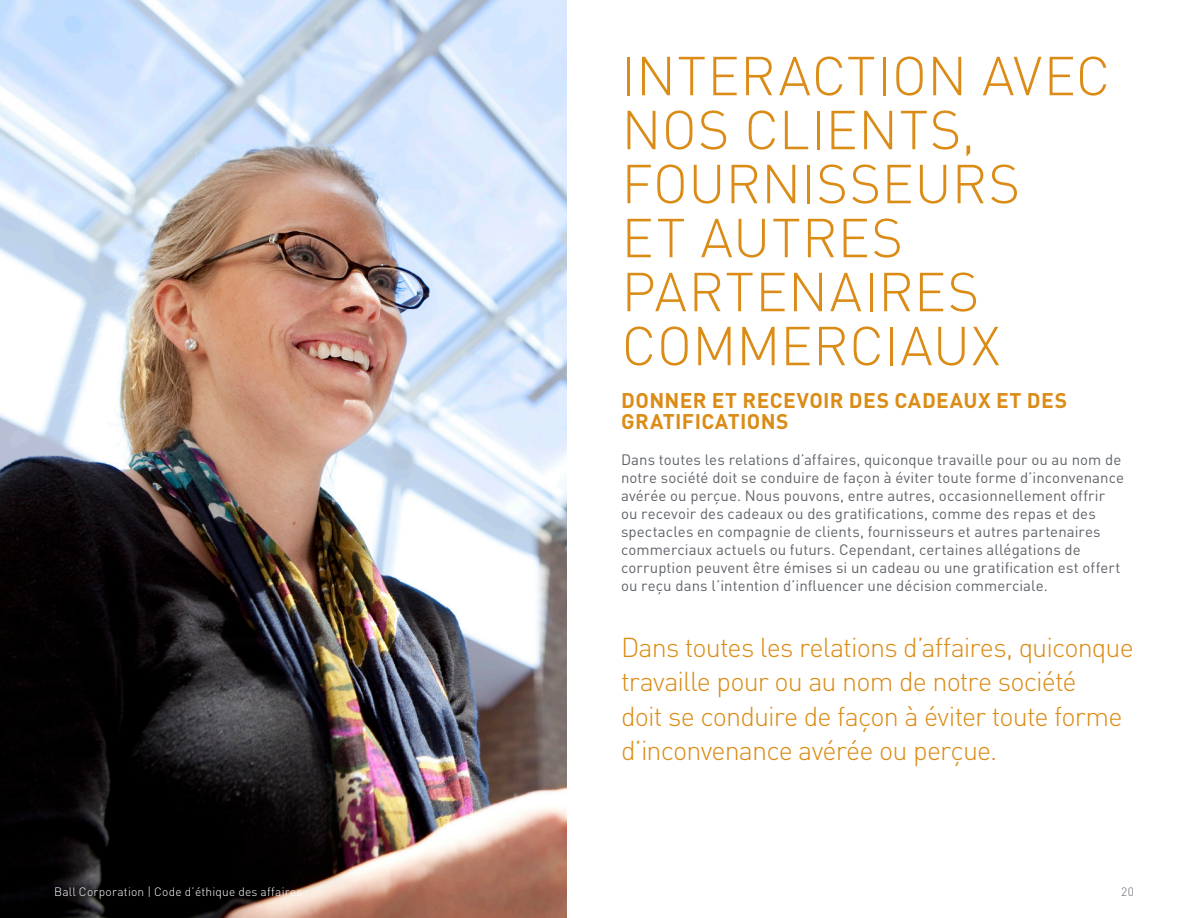
<style>
.page{position:relative;width:1188px;height:918px;background:#fff}
.page>*{position:absolute;margin:0;border:0;box-sizing:border-box;transform-origin:0 0}
.Chapter_Headers{font:300 54px/54px "DIN Pro";letter-spacing:.01em;color:#db8c16}
.Pull_Quotes{font:300 27px/34.5px "DIN Pro";letter-spacing:-.03em;color:#db8c16}
.Header_2{font:700 21px/21px "DIN Pro";letter-spacing:.015em;color:#db8c16}
.Body_Copy{font:15px/18px "DIN Pro";letter-spacing:.005em;color:#5f6369}
.t1{font:300 12px "DIN Pro";letter-spacing:.015em;color:#fff}
.t2{font:300 12px "DIN Pro";color:#5f6369}
</style>
<div class="page">
<img style="left:0;top:0;width:567px;height:918px">
<p class="Chapter_Headers" style="left:622px;top:44px;width:490px">INTERACTION AVEC<br>NOS CLIENTS,<br>FOURNISSEURS<br>ET AUTRES<br>PARTENAIRES<br>COMMERCIAUX</p>
<p class="Header_2" style="left:621px;top:388px;width:447px">DONNER ET RECEVOIR DES CADEAUX ET DES<br>GRATIFICATIONS</p>
<p class="Body_Copy" style="left:621px;top:450px;width:505px">Dans toutes les relations d’affaires, quiconque travaille pour ou au nom de notre société doit se conduire de façon à éviter toute forme d’inconvenance avérée ou perçue. Nous pouvons, entre autres, occasionnellement offrir ou recevoir des cadeaux ou des gratifications, comme des repas et des spectacles en compagnie de clients, fournisseurs et autres partenaires commerciaux actuels ou futurs. Cependant, certaines allégations de corruption peuvent être émises si un cadeau ou une gratification est offert ou reçu dans l’intention d’influencer une décision commerciale.</p>
<p class="Pull_Quotes" style="left:621px;top:628px;width:514px">Dans toutes les relations d’affaires, quiconque travaille pour ou au nom de notre société<br>doit se conduire de façon à éviter toute forme d’inconvenance avérée ou perçue.</p>
<p class="t1" style="left:54px;top:882px;width:250px">Ball Corporation | Code d’éthique des affaires</p>
<p class="t2" style="left:1121px;top:882px;width:14px">20</p>
</div>
